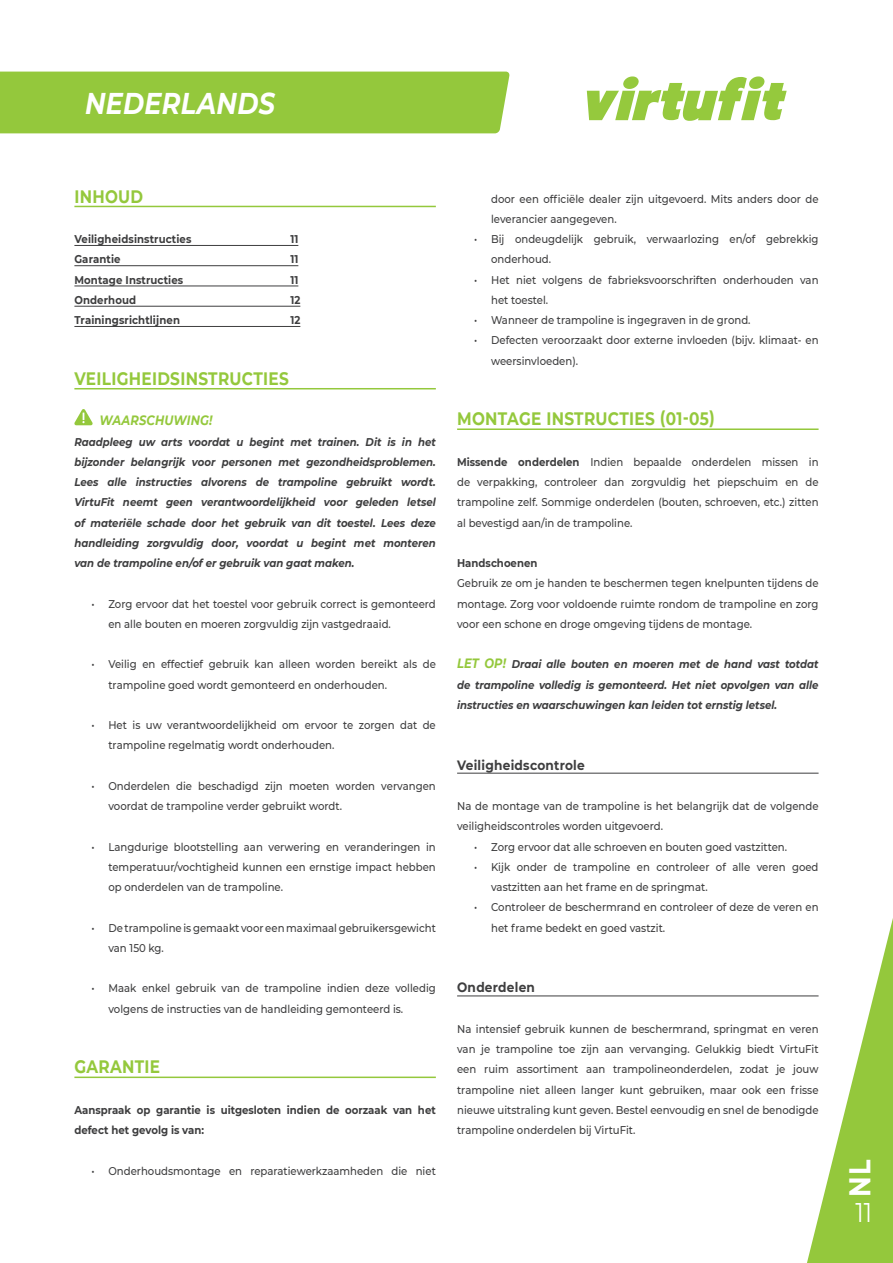
<style>
.page{position:relative;width:893px;height:1263px;background:#fff}
.page>*{position:absolute;margin:0;border:0;box-sizing:border-box;transform-origin:0 0}
.t1{font:italic 700 30px "Montserrat";letter-spacing:.01em;color:#fff;scale:.85 1}
.t2{font:700 30px "Montserrat";color:#fff;scale:.85 1}
.t3{font:27px "Montserrat";color:#fff;scale:.85 1}
.VF__Opsomming_platte_tekst{font:700 18px "Montserrat";letter-spacing:.02em;color:#94c83c;scale:.85 1}
.VF__Opsomming_platte_tekst-2{font:700 13.5px "Montserrat";letter-spacing:.02em;color:#3e3e3f;scale:.9 1}
.t4{font:italic 700 13.5px "Montserrat";letter-spacing:.01em;color:#94c83c;scale:.85 1}
.VF__Opsomming_platte_tekst-3{font:500 11.25px/20.2px "Montserrat";color:#3e3e3f;scale:.9 1}
.VF__Opsomming_platte_tekst-4{font:italic 700 11.25px/20.2px "Montserrat";color:#3e3e3f;text-align:justify;scale:.9 1}
.t5{font:700 11.25px/20.2px "Montserrat";letter-spacing:.005em;color:#3e3e3f;scale:.9 1}
.s1{font-weight:700}
.s2{font-size:13.5px;color:#94c83c}
</style>
<div class="page">
<div style="left:0;top:72px;width:510px;height:61px;background:#94c83c"></div>
<svg style="left:587px;top:76px;width:200px;height:45px"></svg>
<svg style="left:798px;top:772px;width:95px;height:491px"></svg>
<hr style="left:74px;top:206px;width:362px;height:1px;background:#94c83c">
<hr style="left:74px;top:245px;width:224px;height:1px;background:#3e3e3f">
<hr style="left:74px;top:265px;width:224px;height:1px;background:#3e3e3f">
<hr style="left:74px;top:286px;width:224px;height:1px;background:#3e3e3f">
<hr style="left:74px;top:306px;width:226px;height:1px;background:#3e3e3f">
<hr style="left:74px;top:326px;width:226px;height:1px;background:#3e3e3f">
<hr style="left:74px;top:388px;width:362px;height:1px;background:#94c83c">
<hr style="left:74px;top:1076px;width:362px;height:2px;background:#94c83c">
<svg style="left:74px;top:409px;width:19px;height:16px"></svg>
<hr style="left:457px;top:428px;width:362px;height:2px;background:#94c83c">
<hr style="left:457px;top:773px;width:362px;height:1px;background:#3e3e3f">
<hr style="left:457px;top:995px;width:362px;height:1px;background:#3e3e3f">
<h1 class="t1" style="left:85px;top:82px;width:225px">NEDERLANDS</h1>
<p class="VF__Opsomming_platte_tekst" style="left:74px;top:183px;width:83px">INHOUD</p>
<p class="t5" style="left:74px;top:228px;width:132px">Veiligheidsinstructies</p>
<p class="t5" style="left:290px;top:228px;width:10px">11</p>
<p class="t5" style="left:74px;top:249px;width:53px">Garantie</p>
<p class="t5" style="left:290px;top:249px;width:10px">11</p>
<p class="t5" style="left:74px;top:269px;width:122px">Montage Instructies</p>
<p class="t5" style="left:290px;top:269px;width:10px">11</p>
<p class="t5" style="left:74px;top:289px;width:70px">Onderhoud</p>
<p class="t5" style="left:290px;top:289px;width:13px">12</p>
<p class="t5" style="left:74px;top:309px;width:119px">Trainingsrichtlijnen</p>
<p class="t5" style="left:290px;top:309px;width:13px">12</p>
<p class="VF__Opsomming_platte_tekst" style="left:74px;top:365px;width:254px">VEILIGHEIDSINSTRUCTIES</p>
<p class="t4" style="left:99px;top:411px;width:134px">WAARSCHUWING!</p>
<p class="VF__Opsomming_platte_tekst-4" style="left:74px;top:431px;width:403px">Raadpleeg uw arts voordat u begint met trainen. Dit is in het bijzonder belangrijk voor personen met gezondheidsproblemen.<br>Lees alle instructies alvorens de trampoline gebruikt wordt.<br>VirtuFit neemt geen verantwoordelijkheid voor geleden letsel of materiële schade door het gebruik van dit toestel. Lees deze handleiding zorgvuldig door, voordat u begint met monteren van de trampoline en/of er gebruik van gaat maken.</p>
<p class="VF__Opsomming_platte_tekst-3" style="left:108px;top:593px;width:365px;text-indent:-17px">• Zorg ervoor dat het toestel voor gebruik correct is gemonteerd en alle bouten en moeren zorgvuldig zijn vastgedraaid.</p>
<p class="VF__Opsomming_platte_tekst-3" style="left:108px;top:654px;width:365px;text-indent:-17px">• Veilig en effectief gebruik kan alleen worden bereikt als de trampoline goed wordt gemonteerd en onderhouden.</p>
<p class="VF__Opsomming_platte_tekst-3" style="left:108px;top:714px;width:365px;text-indent:-17px">• Het is uw verantwoordelijkheid om ervoor te zorgen dat de trampoline regelmatig wordt onderhouden.</p>
<p class="VF__Opsomming_platte_tekst-3" style="left:108px;top:775px;width:365px;text-indent:-17px">• Onderdelen die beschadigd zijn moeten worden vervangen voordat de trampoline verder gebruikt wordt.</p>
<p class="VF__Opsomming_platte_tekst-3" style="left:108px;top:836px;width:365px;text-align:justify;text-indent:-17px">• Langdurige blootstelling aan verwering en veranderingen in temperatuur/vochtigheid kunnen een ernstige impact hebben op onderdelen van de trampoline.</p>
<p class="VF__Opsomming_platte_tekst-3" style="left:108px;top:917px;width:365px;text-indent:-17px">• De trampoline is gemaakt voor een maximaal gebruikersgewicht van 150 kg.</p>
<p class="VF__Opsomming_platte_tekst-3" style="left:108px;top:978px;width:365px;text-indent:-17px">• Maak enkel gebruik van de trampoline indien deze volledig volgens de instructies van de handleiding gemonteerd is.</p>
<p class="VF__Opsomming_platte_tekst" style="left:74px;top:1054px;width:102px">GARANTIE</p>
<p class="t5" style="left:74px;top:1099px;width:403px">Aanspraak op garantie is uitgesloten indien de oorzaak van het defect het gevolg is van:</p>
<p class="VF__Opsomming_platte_tekst-3" style="left:91px;top:1160px;width:384px">• Onderhoudsmontage en reparatiewerkzaamheden die niet</p>
<p class="VF__Opsomming_platte_tekst-3" style="left:491px;top:188px;width:365px">door een officiële dealer zijn uitgevoerd. Mits anders door de leverancier aangegeven.</p>
<p class="VF__Opsomming_platte_tekst-3" style="left:491px;top:228px;width:365px;text-indent:-17px">• Bij ondeugdelijk gebruik, verwaarlozing en/of gebrekkig onderhoud.</p>
<p class="VF__Opsomming_platte_tekst-3" style="left:491px;top:269px;width:365px;text-indent:-17px">• Het niet volgens de fabrieksvoorschriften onderhouden van het toestel.</p>
<p class="VF__Opsomming_platte_tekst-3" style="left:474px;top:309px;width:309px">• Wanneer de trampoline is ingegraven in de grond.</p>
<p class="VF__Opsomming_platte_tekst-3" style="left:491px;top:330px;width:365px;text-indent:-17px">• Defecten veroorzaakt door externe invloeden (bijv. klimaat- en weersinvloeden).</p>
<p class="VF__Opsomming_platte_tekst" style="left:457px;top:406px;width:305px">MONTAGE INSTRUCTIES (01-05)</p>
<p class="VF__Opsomming_platte_tekst-3" style="left:457px;top:451px;width:403px;text-align:justify"><span class="s1">Missende onderdelen</span> Indien bepaalde onderdelen missen in de verpakking, controleer dan zorgvuldig het piepschuim en de trampoline zelf. Sommige onderdelen (bouten, schroeven, etc.) zitten al bevestigd aan/in de trampoline.</p>
<p class="t5" style="left:457px;top:552px;width:91px">Handschoenen</p>
<p class="VF__Opsomming_platte_tekst-3" style="left:457px;top:573px;width:403px;text-align:justify">Gebruik ze om je handen te beschermen tegen knelpunten tijdens de montage. Zorg voor voldoende ruimte rondom de trampoline en zorg voor een schone en droge omgeving tijdens de montage.</p>
<p class="VF__Opsomming_platte_tekst-4" style="left:457px;top:654px;width:403px"><span class="s2">LET OP!</span> Draai alle bouten en moeren met de hand vast totdat de trampoline volledig is gemonteerd. Het niet opvolgen van alle instructies en waarschuwingen kan leiden tot ernstig letsel.</p>
<p class="VF__Opsomming_platte_tekst-2" style="left:457px;top:755px;width:143px">Veiligheidscontrole</p>
<p class="VF__Opsomming_platte_tekst-3" style="left:457px;top:795px;width:403px">Na de montage van de trampoline is het belangrijk dat de volgende veiligheidscontroles worden uitgevoerd.</p>
<p class="VF__Opsomming_platte_tekst-3" style="left:474px;top:836px;width:349px">• Zorg ervoor dat alle schroeven en bouten goed vastzitten.</p>
<p class="VF__Opsomming_platte_tekst-3" style="left:491px;top:856px;width:365px;text-indent:-17px">• Kijk onder de trampoline en controleer of alle veren goed vastzitten aan het frame en de springmat.</p>
<p class="VF__Opsomming_platte_tekst-3" style="left:491px;top:897px;width:365px;text-indent:-17px">• Controleer de beschermrand en controleer of deze de veren en het frame bedekt en goed vastzit.</p>
<p class="VF__Opsomming_platte_tekst-2" style="left:457px;top:978px;width:88px">Onderdelen</p>
<p class="VF__Opsomming_platte_tekst-3" style="left:457px;top:1018px;width:403px;text-align:justify">Na intensief gebruik kunnen de beschermrand, springmat en veren van je trampoline toe zijn aan vervanging. Gelukkig biedt VirtuFit een ruim assortiment aan trampolineonderdelen, zodat je jouw trampoline niet alleen langer kunt gebruiken, maar ook een frisse nieuwe uitstraling kunt geven. Bestel eenvoudig en snel de benodigde trampoline onderdelen bij VirtuFit.</p>
<h1 class="t2" style="left:838px;top:1197px;width:45px;rotate:-90deg">NL</h1>
<h2 class="t3" style="left:856px;top:1194px;width:21px">11</h2>
</div>
